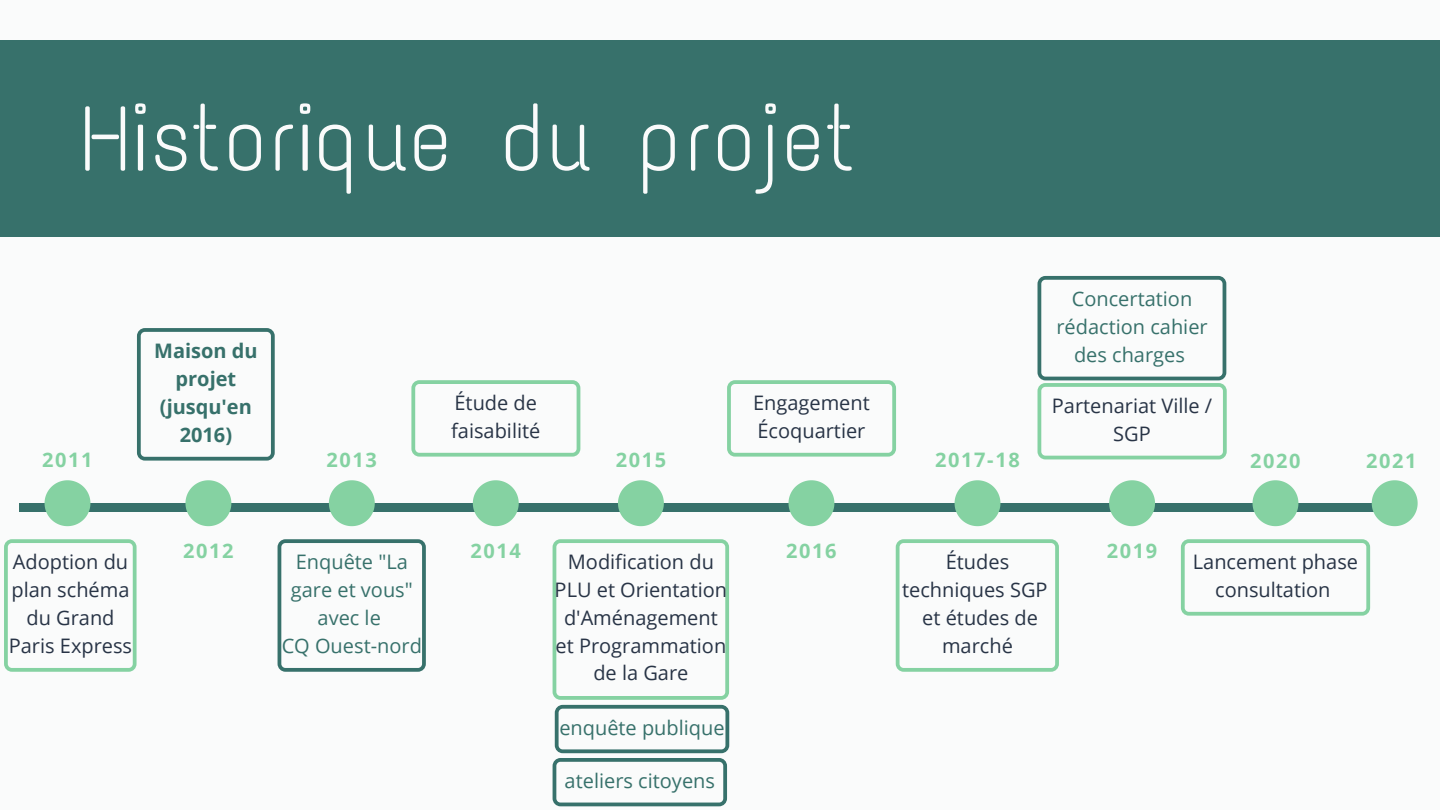
<style>
.page{position:relative;width:1440px;height:810px;background:#fafbfb}
.page>*{position:absolute;margin:0;border:0;box-sizing:border-box;transform-origin:0 0}
.t1{font:92px "Text Me One";color:#fafbfb}
.t2{font:20px/27.8px "Open Sans";color:#283446;text-align:center}
.t3{font:20px/27.8px "Open Sans";color:#37716b;text-align:center}
.t4{font:700 20px "Open Sans";letter-spacing:.08em;color:#85d2a2}
.t5{font:700 20px/27.8px "Open Sans";color:#37716b;text-align:center}
</style>
<div class="page">
<div style="left:19px;top:503px;width:1395px;height:9px;background:#37716b"></div>
<svg style="left:45px;top:480px;width:45px;height:46px"></svg>
<svg style="left:618px;top:480px;width:46px;height:46px"></svg>
<div style="left:0;top:41px;width:1440px;height:196px;background:#37716b"></div>
<svg style="left:4px;top:539px;width:133px;height:133px"></svg>
<svg style="left:278px;top:539px;width:148px;height:133px"></svg>
<svg style="left:329px;top:480px;width:46px;height:46px"></svg>
<svg style="left:473px;top:480px;width:46px;height:46px"></svg>
<svg style="left:411px;top:380px;width:169px;height:77px"></svg>
<svg style="left:788px;top:480px;width:46px;height:46px"></svg>
<svg style="left:727px;top:380px;width:169px;height:77px"></svg>
<svg style="left:955px;top:480px;width:45px;height:46px"></svg>
<svg style="left:896px;top:539px;width:163px;height:133px"></svg>
<svg style="left:1109px;top:480px;width:46px;height:46px"></svg>
<svg style="left:1253px;top:480px;width:45px;height:46px"></svg>
<svg style="left:1038px;top:276px;width:189px;height:183px"></svg>
<svg style="left:185px;top:480px;width:46px;height:46px"></svg>
<svg style="left:137px;top:328px;width:138px;height:133px"></svg>
<svg style="left:553px;top:539px;width:176px;height:267px"></svg>
<svg style="left:1181px;top:539px;width:189px;height:77px"></svg>
<svg style="left:1372px;top:480px;width:46px;height:46px"></svg>
<p class="t1" style="left:81px;top:83px;width:777px">Historique du projet</p>
<p class="t4" style="left:42px;top:445px;width:52px">2011</p>
<p class="t3" style="left:1072px;top:284px;width:122px">Concertation</p>
<p class="t3" style="left:1056px;top:312px;width:153px">rédaction cahier</p>
<p class="t5" style="left:154px;top:337px;width:105px">Maison du</p>
<p class="t3" style="left:1074px;top:340px;width:112px">des charges</p>
<p class="t5" style="left:160px;top:364px;width:94px">projet (jusqu'en<br>2016)</p>
<p class="t4" style="left:327px;top:445px;width:52px">2013</p>
<p class="t2" style="left:451px;top:389px;width:91px;text-align:left">Étude de faisabilité</p>
<p class="t2" style="left:753px;top:389px;width:118px;text-align:left">Engagement<br>Écoquartier</p>
<p class="t2" style="left:1052px;top:392px;width:162px">Partenariat Ville /<br>SGP</p>
<p class="t4" style="left:616px;top:445px;width:52px">2015</p>
<p class="t4" style="left:935px;top:445px;width:86px">2017-18</p>
<p class="t4" style="left:1250px;top:446px;width:52px">2020</p>
<p class="t4" style="left:1366px;top:446px;width:52px">2021</p>
<p class="t4" style="left:183px;top:537px;width:52px">2012</p>
<p class="t2" style="left:9px;top:548px;width:125px">Adoption du plan schéma du Grand<br>Paris Express</p>
<p class="t3" style="left:291px;top:548px;width:124px">Enquête "La gare et vous" avec le</p>
<p class="t3" style="left:282px;top:631px;width:142px">CQ Ouest-nord</p>
<p class="t4" style="left:471px;top:537px;width:52px">2014</p>
<p class="t2" style="left:555px;top:548px;width:174px">Modification du<br>PLU et Orientation d'Aménagement et Programmation de la Gare</p>
<p class="t3" style="left:559px;top:713px;width:167px">enquête publique</p>
<p class="t3" style="left:565px;top:767px;width:152px">ateliers citoyens</p>
<p class="t4" style="left:786px;top:537px;width:52px">2016</p>
<p class="t2" style="left:902px;top:548px;width:147px">Études techniques SGP et études de marché</p>
<p class="t4" style="left:1107px;top:537px;width:52px">2019</p>
<p class="t2" style="left:1193px;top:548px;width:167px">Lancement phase consultation</p>
</div>
